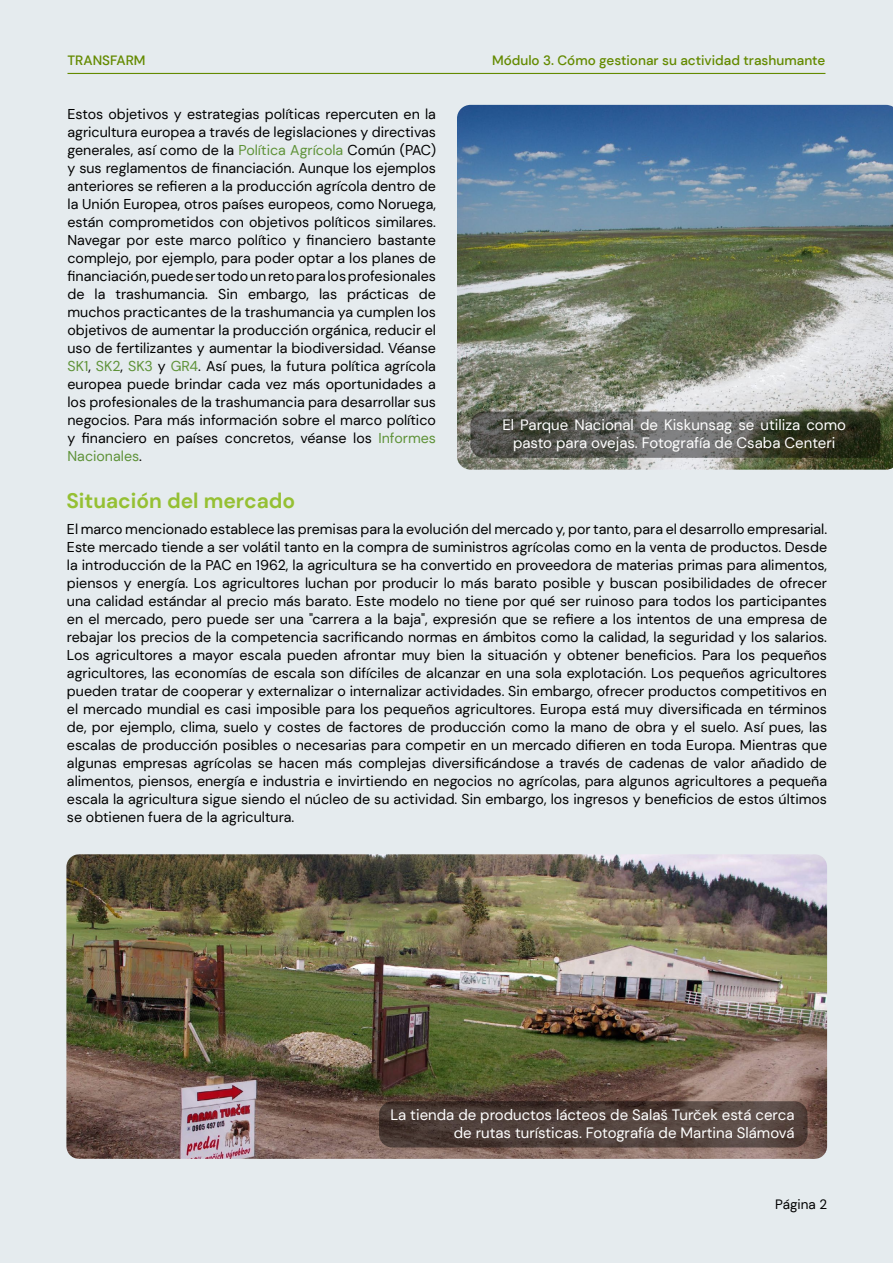
<style>
.page{position:relative;width:893px;height:1263px;background:#e5ebee}
.page>*{position:absolute;margin:0;border:0;box-sizing:border-box;transform-origin:0 0}
.t1{font:700 21px "DM Sans";color:#95c033}
.t2{font:15px/18px "DM Sans";color:#fff;text-align:center}
.t3{font:14.25px/18px "DM Sans";color:#000;text-align:justify}
.t4{font:500 13.5px "DM Sans";color:#648a00}
.t5{font:13.5px "DM Sans";color:#000}
.s1{color:#5e9238}
</style>
<div class="page">
<hr style="left:68px;top:73px;width:757px;height:1px;background:#648a00">
<img style="left:457px;top:105px;width:436px;height:365px">
<svg style="left:470px;top:411px;width:410px;height:47px;background:#53554c"></svg>
<img style="left:66px;top:854px;width:761px;height:305px">
<svg style="left:379px;top:1101px;width:429px;height:46px;background:#4f3f3a"></svg>
<p class="t4" style="left:67px;top:52px;width:80px">TRANSFARM</p>
<p class="t4" style="left:492px;top:52px;width:335px">Módulo 3. Cómo gestionar su actividad trashumante</p>
<p class="t3" style="left:67px;top:105px;width:370px">Estos objetivos y estrategias políticas repercuten en la agricultura europea a través de legislaciones y directivas generales, así como de la <span class="s1">Política Agrícola</span> Común (PAC) y sus reglamentos de financiación. Aunque los ejemplos anteriores se refieren a la producción agrícola dentro de la Unión Europea, otros países europeos, como Noruega, están comprometidos con objetivos políticos similares.<br>Navegar por este marco político y financiero bastante complejo, por ejemplo, para poder optar a los planes de financiación, puede ser todo un reto para los profesionales de la trashumancia. Sin embargo, las prácticas de muchos practicantes de la trashumancia ya cumplen los objetivos de aumentar la producción orgánica, reducir el uso de fertilizantes y aumentar la biodiversidad. Véanse <span class="s1">SK1</span>, <span class="s1">SK2</span>, <span class="s1">SK3</span> y <span class="s1">GR4</span>. Así pues, la futura política agrícola europea puede brindar cada vez más oportunidades a los profesionales de la trashumancia para desarrollar sus negocios. Para más información sobre el marco político y financiero en países concretos, véanse los <span class="s1">Informes Nacionales</span>.</p>
<p class="t2" style="left:502px;top:415px;width:345px">El Parque Nacional de Kiskunsag se utiliza como pasto para ovejas. Fotografía de Csaba Centeri</p>
<h1 class="t1" style="left:66px;top:487px;width:230px">Situación del mercado</h1>
<p class="t3" style="left:67px;top:520px;width:762px">El marco mencionado establece las premisas para la evolución del mercado y, por tanto, para el desarrollo empresarial.<br>Este mercado tiende a ser volátil tanto en la compra de suministros agrícolas como en la venta de productos. Desde la introducción de la PAC en 1962, la agricultura se ha convertido en proveedora de materias primas para alimentos, piensos y energía. Los agricultores luchan por producir lo más barato posible y buscan posibilidades de ofrecer una calidad estándar al precio más barato. Este modelo no tiene por qué ser ruinoso para todos los participantes en el mercado, pero puede ser una "carrera a la baja", expresión que se refiere a los intentos de una empresa de rebajar los precios de la competencia sacrificando normas en ámbitos como la calidad, la seguridad y los salarios.<br>Los agricultores a mayor escala pueden afrontar muy bien la situación y obtener beneficios. Para los pequeños agricultores, las economías de escala son difíciles de alcanzar en una sola explotación. Los pequeños agricultores pueden tratar de cooperar y externalizar o internalizar actividades. Sin embargo, ofrecer productos competitivos en el mercado mundial es casi imposible para los pequeños agricultores. Europa está muy diversificada en términos de, por ejemplo, clima, suelo y costes de factores de producción como la mano de obra y el suelo. Así pues, las escalas de producción posibles o necesarias para competir en un mercado difieren en toda Europa. Mientras que algunas empresas agrícolas se hacen más complejas diversificándose a través de cadenas de valor añadido de alimentos, piensos, energía e industria e invirtiendo en negocios no agrícolas, para algunos agricultores a pequeña escala la agricultura sigue siendo el núcleo de su actividad. Sin embargo, los ingresos y beneficios de estos últimos se obtienen fuera de la agricultura.</p>
<p class="t2" style="left:390px;top:1106px;width:406px;text-align:right">La tienda de productos lácteos de Salaš Turček está cerca de rutas turísticas. Fotografía de Martina Slámová</p>
<p class="t5" style="left:775px;top:1196px;width:53px">Página 2</p>
</div>
